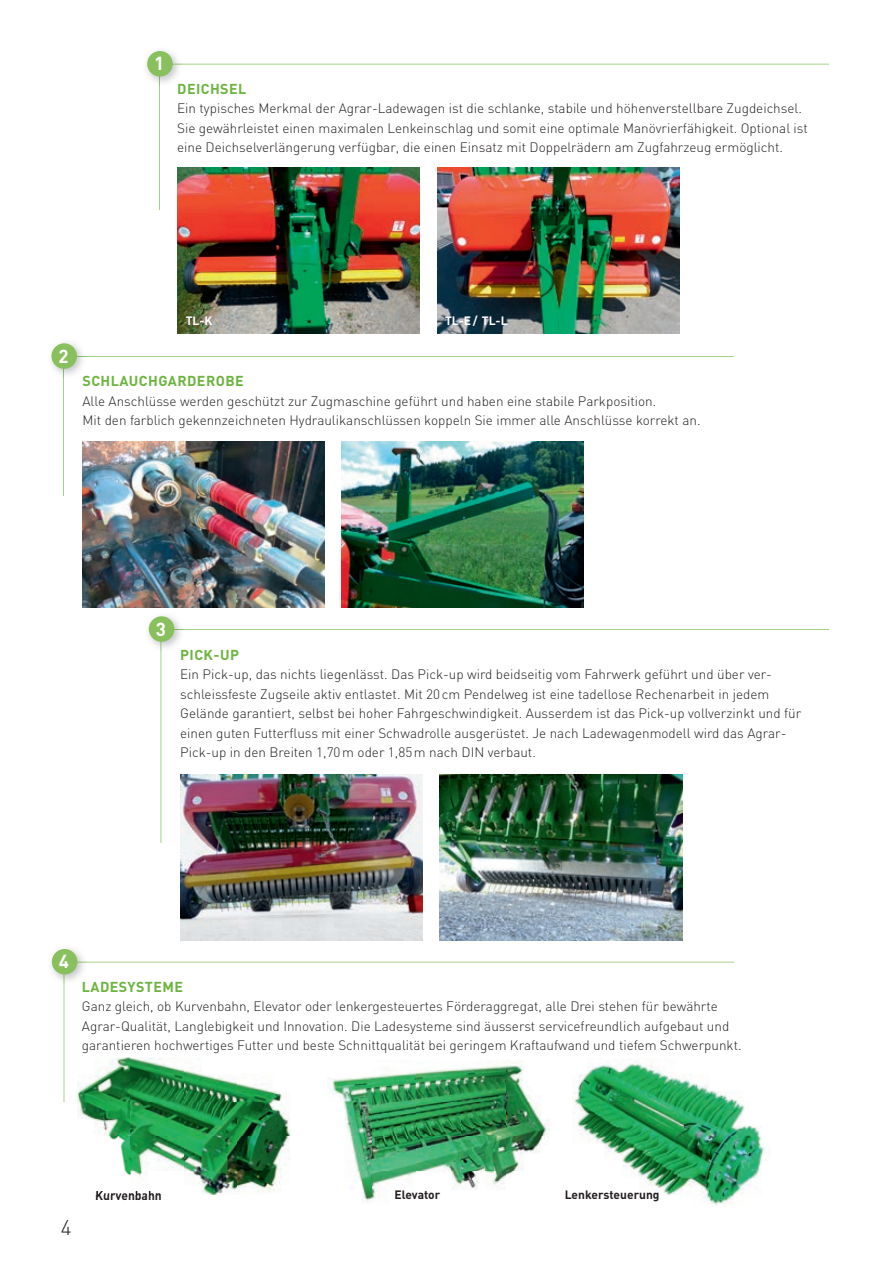
<style>
.page{position:relative;width:893px;height:1263px;background:#fff}
.page>*{position:absolute;margin:0;border:0;box-sizing:border-box;transform-origin:0 0}
.t1{font:300 21px "DIN";color:#231f20}
.t2{font:700 18.75px "DIN";color:#fff}
.t3{font:700 14.25px "DIN";letter-spacing:.03em;color:#6cb43f}
.t4{font:300 13.5px/19.5px "DIN";color:#231f20}
.t5{font:700 12px "DIN";color:#231f20}
.t6{font:700 12px "DIN";color:#fff}
</style>
<div class="page">
<svg style="left:63px;top:356px;width:671px;height:140px"></svg>
<img style="left:51px;top:342px;width:32px;height:32px">
<img style="left:63px;top:356px;width:23px;height:22px">
<div style="left:51px;top:343px;width:26px;height:26px;background:#89c05e;border-radius:50%"></div>
<img style="left:342px;top:442px;width:242px;height:166px">
<img style="left:82px;top:442px;width:243px;height:166px">
<svg style="left:161px;top:629px;width:668px;height:214px"></svg>
<img style="left:148px;top:615px;width:33px;height:36px">
<img style="left:161px;top:629px;width:23px;height:22px">
<div style="left:149px;top:616px;width:25px;height:26px;background:#89c05e;border-radius:50%"></div>
<img style="left:180px;top:775px;width:243px;height:165px">
<img style="left:440px;top:775px;width:242px;height:165px">
<svg style="left:159px;top:64px;width:670px;height:146px"></svg>
<img style="left:146px;top:50px;width:36px;height:33px">
<img style="left:159px;top:64px;width:23px;height:22px">
<div style="left:147px;top:51px;width:26px;height:26px;background:#89c05e;border-radius:50%"></div>
<img style="left:437px;top:168px;width:242px;height:166px">
<img style="left:177px;top:168px;width:243px;height:166px">
<svg style="left:64px;top:962px;width:670px;height:140px"></svg>
<img style="left:51px;top:948px;width:36px;height:36px">
<img style="left:64px;top:962px;width:23px;height:22px">
<div style="left:52px;top:949px;width:25px;height:25px;background:#89c05e;border-radius:50%"></div>
<img style="left:327px;top:1060px;width:224px;height:144px">
<img style="left:572px;top:1059px;width:193px;height:146px">
<img style="left:77px;top:1058px;width:214px;height:137px">
<img style="left:96px;top:1191px;width:65px;height:4px">
<h2 class="t2" style="left:154px;top:51px;width:12px">1</h2>
<p class="t3" style="left:177px;top:79px;width:71px">DEICHSEL</p>
<p class="t4" style="left:177px;top:98px;width:632px">Ein typisches Merkmal der Agrar-Ladewagen ist die schlanke, stabile und höhenverstellbare Zugdeichsel.<br>Sie gewährleistet einen maximalen Lenkeinschlag und somit eine optimale Manövrierfähigkeit. Optional ist eine Deichselverlängerung verfügbar, die einen Einsatz mit Doppelrädern am Zugfahrzeug ermöglicht.</p>
<h2 class="t2" style="left:58px;top:344px;width:12px">2</h2>
<p class="t6" style="left:186px;top:313px;width:28px">TL-K</p>
<p class="t6" style="left:445px;top:313px;width:64px">TL-E / TL-L</p>
<p class="t3" style="left:83px;top:372px;width:163px">SCHLAUCHGARDEROBE</p>
<p class="t4" style="left:83px;top:391px;width:620px">Alle Anschlüsse werden geschützt zur Zugmaschine geführt und haben eine stabile Parkposition.<br>Mit den farblich gekennzeichneten Hydraulikanschlüssen koppeln Sie immer alle Anschlüsse korrekt an.</p>
<h2 class="t2" style="left:156px;top:617px;width:12px">3</h2>
<p class="t3" style="left:180px;top:645px;width:60px">PICK-UP</p>
<p class="t4" style="left:180px;top:664px;width:623px">Ein Pick-up, das nichts liegenlässt. Das Pick-up wird beidseitig vom Fahrwerk geführt und über ver&shy;schleissfeste Zugseile aktiv entlastet. Mit 20 cm Pendelweg ist eine tadellose Rechenarbeit in jedem Gelände garantiert, selbst bei hoher Fahrgeschwindigkeit. Ausserdem ist das Pick-up vollverzinkt und für einen guten Futterfluss mit einer Schwadrolle ausgerüstet. Je nach Ladewagenmodell wird das Agrar-Pick-up in den Breiten 1,70 m oder 1,85 m nach DIN verbaut.</p>
<h2 class="t2" style="left:59px;top:949px;width:12px">4</h2>
<p class="t3" style="left:82px;top:977px;width:103px">LADESYSTEME</p>
<p class="t4" style="left:82px;top:997px;width:661px">Ganz gleich, ob Kurvenbahn, Elevator oder lenkergesteuertes Förderaggregat, alle Drei stehen für bewährte<br>Agrar-Qualität, Langlebigkeit und Innovation. Die Ladesysteme sind äusserst servicefreundlich aufgebaut und garantieren hochwertiges Futter und beste Schnittqualität bei geringem Kraftaufwand und tiefem Schwerpunkt.</p>
<h1 class="t1" style="left:61px;top:1215px;width:12px">4</h1>
<p class="t5" style="left:95px;top:1187px;width:68px">Kurvenbahn</p>
<p class="t5" style="left:395px;top:1187px;width:47px">Elevator</p>
<p class="t5" style="left:565px;top:1187px;width:96px">Lenkersteuerung</p>
</div>
